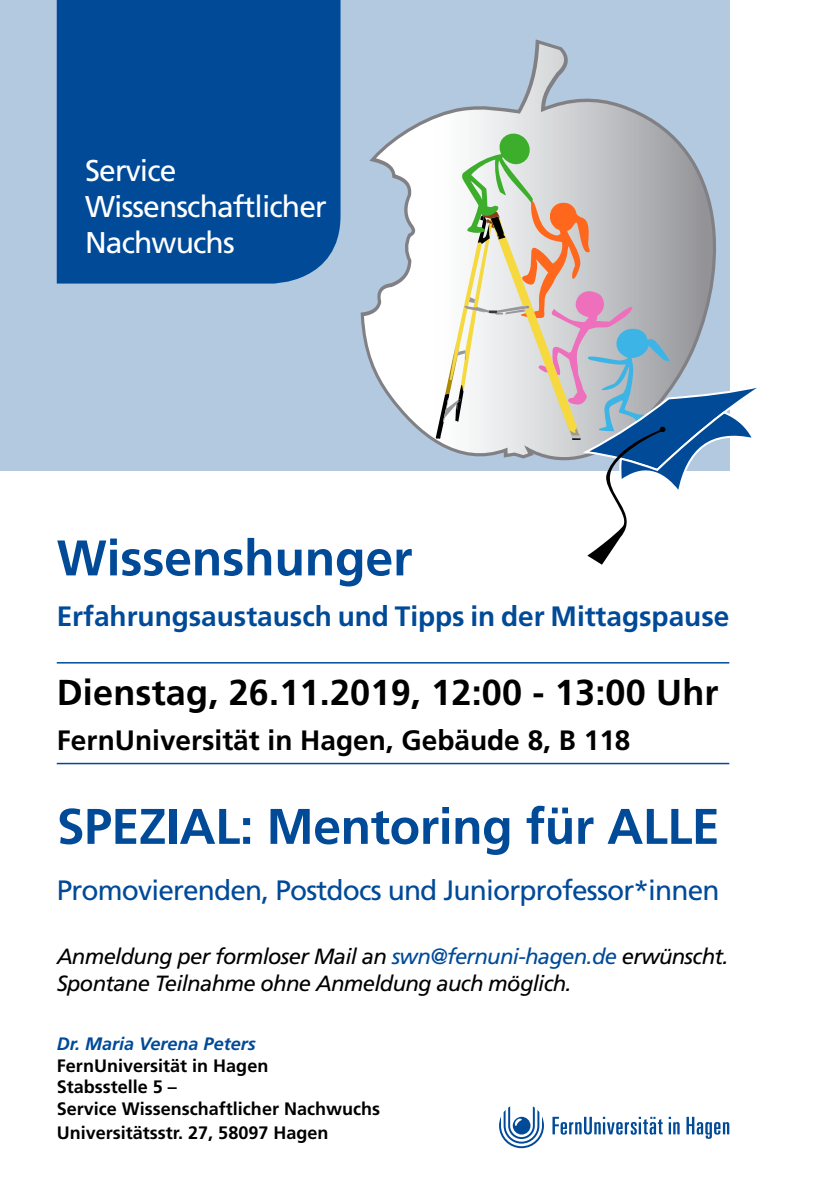
<style>
.page{position:relative;width:840px;height:1191px;background:#fff}
.page>*{position:absolute;margin:0;border:0;box-sizing:border-box;transform-origin:0 0}
.t1{font:700 50px "Frutiger";letter-spacing:-.01em;color:#004a98}
.t2{font:700 36px "Frutiger";letter-spacing:.005em;color:#000}
.t3{font:30px/36px "Frutiger";letter-spacing:-.03em;color:#fff}
.t4{font:28px "Frutiger";letter-spacing:-.03em;color:#004a98}
.t5{font:700 28px "Frutiger";color:#004a98}
.t6{font:700 28px "Frutiger";color:#000}
.t7{font:italic 22px/26.4px "Frutiger";letter-spacing:-.03em;color:#000}
.t8{font:700 18px/21.6px "Frutiger";color:#000}
.t9{font:italic 700 18px "Frutiger";color:#004a98}
.s1{color:#004a98}
</style>
<div class="page">
<div style="left:0;top:0;width:729px;height:470px;background:#b3c9e0"></div>
<div style="left:57px;top:0;width:283px;height:283px;background:#004a98"></div>
<hr style="left:57px;top:763px;width:672px;height:1px;background:#004a98">
<svg style="left:552px;top:1116px;width:177px;height:22px"></svg>
<svg style="left:499px;top:1106px;width:44px;height:42px"></svg>
<hr style="left:57px;top:662px;width:672px;height:1px;background:#004a98">
<svg style="left:360px;top:40px;width:370px;height:431px"></svg>
<svg style="left:435px;top:129px;width:322px;height:436px"></svg>
<h3 class="t3" style="left:85px;top:152px;width:243px">Service<br>Wissenschaftlicher<br>Nachwuchs</h3>
<h1 class="t1" style="left:57px;top:528px;width:357px">Wissenshunger</h1>
<p class="t5" style="left:57px;top:600px;width:673px">Erfahrungsaustausch und Tipps in der Mittagspause</p>
<h2 class="t2" style="left:57px;top:671px;width:663px">Dienstag, 26.11.2019, 12:00 - 13:00 Uhr</h2>
<p class="t6" style="left:57px;top:724px;width:575px">FernUniversität in Hagen, Gebäude 8, B 118</p>
<h1 class="t1" style="left:57px;top:797px;width:664px">SPEZIAL: Mentoring für ALLE</h1>
<p class="t4" style="left:57px;top:874px;width:664px">Promovierenden, Postdocs und Juniorprofessor*innen</p>
<p class="t7" style="left:57px;top:943px;width:672px">Anmeldung per formloser Mail an <span class="s1">swn@fernuni-hagen.de</span> erwünscht.<br>Spontane Teilnahme ohne Anmeldung auch möglich.</p>
<p class="t9" style="left:57px;top:1033px;width:200px">Dr. Maria Verena Peters</p>
<p class="t8" style="left:57px;top:1054px;width:325px">FernUniversität in Hagen<br>Stabsstelle 5 –<br>Service Wissenschaftlicher Nachwuchs</p>
<p class="t8" style="left:57px;top:1121px;width:273px">Universitätsstr. 27, 58097 Hagen</p>
</div>
